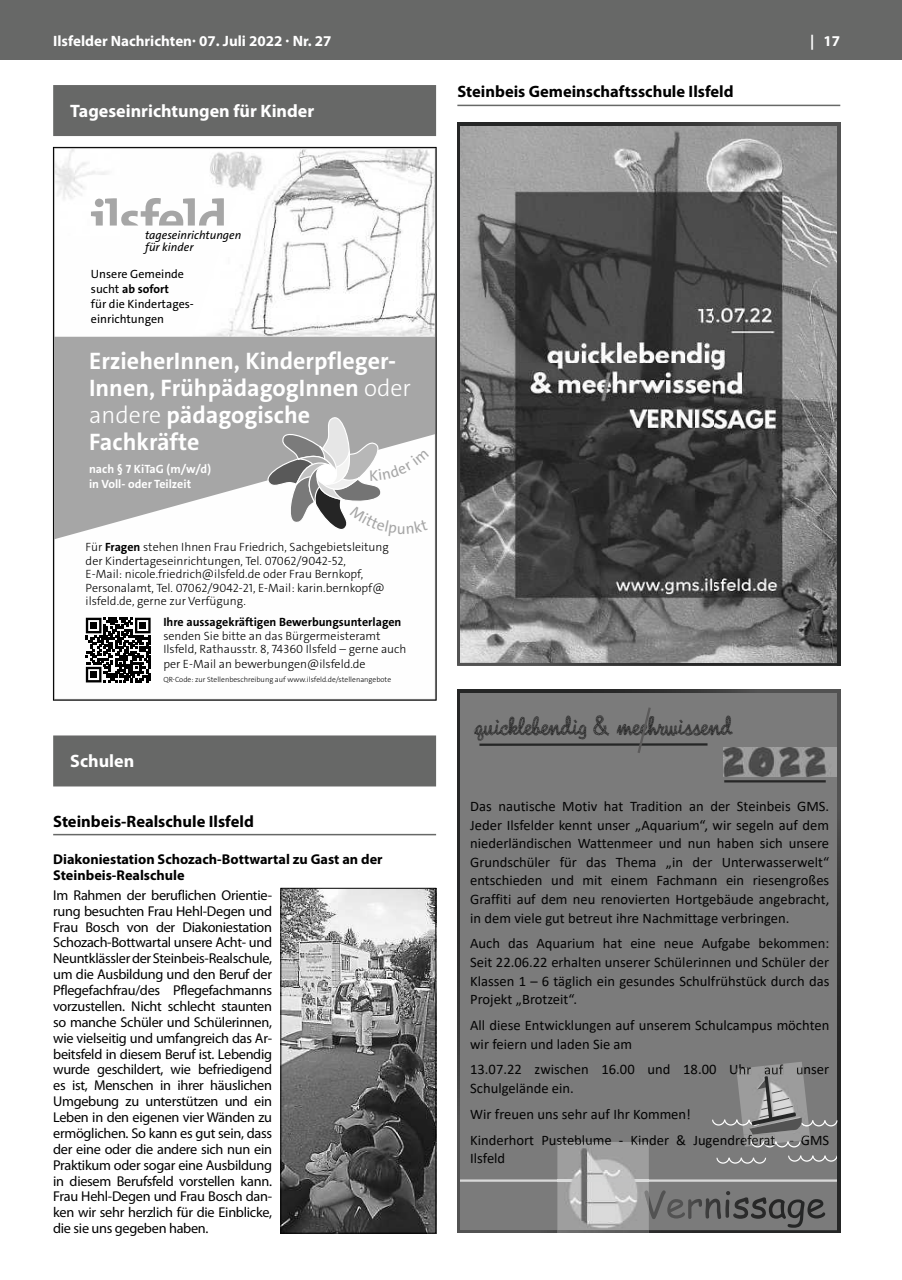
<style>
.page{position:relative;width:902px;height:1280px;background:#fff}
.page>*{position:absolute;margin:0;border:0;box-sizing:border-box;transform-origin:0 0}
.t1{font:29.25px "Rope MF";color:#272727}
.t2{font:700 24px/27px "The Sans C4 s";color:#fff}
.t3{font:700 18px "Myriad Pro";color:#fff}
.t4{font:700 16.5px "Myriad Pro";color:#000}
.t5{font:15.45px "The Sans C4 s";color:#a6a6a6}
.t6{font:700 15px "Myriad Pro";color:#fff}
.t7{font:14.55px/18.6px "Calibri";color:#030303}
.t8{font:14.25px/15.9px "Myriad Pro";letter-spacing:-.02em;color:#000;text-align:justify}
.t9{font:700 14.25px/15.9px "Myriad Pro";color:#000}
.t10{font:300 12px/13.5px "The Sans C4 s";color:#000}
.t11{font:12px/15px "The Sans C4 s";color:#000}
.t12{font:700 12px "The Sans C4 s";color:#000}
.t13{font:700 12px/15px "The Sans C4 s";color:#fff}
.t14{font:italic 11.7px/12.5px "The Sans C4 s";color:#000}
.t15{font:300 7.5px "The Sans C4 s";color:#000}
.s1{font-weight:700}
.s2{font-weight:300}
</style>
<div class="page">
<div style="left:0;top:0;width:901px;height:60px;background:#676867"></div>
<div style="left:53px;top:85px;width:383px;height:51px;background:#676867"></div>
<div style="left:53px;top:735px;width:383px;height:51px;background:#676867"></div>
<hr style="left:53px;top:834px;width:383px;height:1px;background:#676867">
<img style="left:192px;top:150px;width:241px;height:187px">
<img style="left:237px;top:152px;width:36px;height:43px">
<svg style="left:55px;top:337px;width:379px;height:202px;background:#b0b0b0"></svg>
<svg style="left:85px;top:617px;width:66px;height:66px"></svg>
<svg style="left:86px;top:618px;width:65px;height:64px"></svg>
<div style="left:90px;top:622px;width:7px;height:7px;background:#000"></div>
<div style="left:139px;top:622px;width:7px;height:7px;background:#000"></div>
<div style="left:90px;top:671px;width:7px;height:7px;background:#000"></div>
<svg style="left:91px;top:198px;width:133px;height:28px"></svg>
<img style="left:282px;top:890px;width:152px;height:341px">
<div style="left:280px;top:888px;width:156px;height:345px;border:1px solid #000"></div>
<hr style="left:457px;top:105px;width:383px;height:1px;background:#676867">
<img style="left:459px;top:125px;width:378px;height:538px">
<svg style="left:457px;top:125px;width:2px;height:538px"></svg>
<svg style="left:457px;top:663px;width:380px;height:3px"></svg>
<svg style="left:837px;top:125px;width:3px;height:541px;background:#353636"></svg>
<svg style="left:457px;top:122px;width:383px;height:3px"></svg>
<div style="left:457px;top:690px;width:383px;height:543px;background:#7b7b7b"></div>
<svg style="left:788px;top:1156px;width:49px;height:6px"></svg>
<svg style="left:648px;top:1190px;width:118px;height:29px"></svg>
<hr style="left:648px;top:1179px;width:192px;height:3px;background:#d8d8d8">
<hr style="left:457px;top:1179px;width:100px;height:3px;background:#d8d8d8">
<hr style="left:479px;top:743px;width:228px;height:3px;background:#252626">
<svg style="left:716px;top:1158px;width:50px;height:6px"></svg>
<img style="left:723px;top:747px;width:114px;height:29px">
<hr style="left:724px;top:780px;width:101px;height:2px;background:#272727">
<svg style="left:457px;top:693px;width:2px;height:537px"></svg>
<svg style="left:457px;top:1230px;width:380px;height:3px"></svg>
<svg style="left:837px;top:693px;width:3px;height:540px;background:#363636"></svg>
<svg style="left:457px;top:690px;width:383px;height:3px"></svg>
<img style="left:757px;top:1062px;width:46px;height:5px">
<img style="left:764px;top:1064px;width:19px;height:3px">
<svg style="left:712px;top:1067px;width:125px;height:80px"></svg>
<svg style="left:635px;top:707px;width:17px;height:46px"></svg>
<img style="left:557px;top:1142px;width:91px;height:91px">
<img style="left:644px;top:1190px;width:4px;height:18px">
<img style="left:557px;top:1179px;width:91px;height:3px">
<img style="left:557px;top:1142px;width:54px;height:3px">
<img style="left:631px;top:1142px;width:17px;height:3px">
<svg style="left:265px;top:416px;width:164px;height:121px"></svg>
<p class="t6" style="left:53px;top:31px;width:280px">Ilsfelder Nachrichten· 07. Juli 2022 · Nr. 27</p>
<p class="t6" style="left:810px;top:31px;width:31px">| 17</p>
<p class="t3" style="left:70px;top:99px;width:245px">Tageseinrichtungen für Kinder</p>
<p class="t14" style="left:145px;top:228px;width:98px">tageseinrichtungen für kinder</p>
<p class="t11" style="left:91px;top:266px;width:104px">Unsere Gemeinde sucht <span class="s1">ab sofort<br></span>für die Kindertages&shy;einrichtungen</p>
<h2 class="t2" style="left:89px;top:348px;width:323px">ErzieherInnen, Kinderpfleger-<br>Innen, FrühpädagogInnen <span class="s2">oder andere</span> pädagogische<br>Fachkräfte</h2>
<p class="t13" style="left:89px;top:462px;width:123px">nach § 7 KiTaG (m/w/d) in Voll- oder Teilzeit</p>
<p class="t5" style="left:397px;top:518px;width:11px">u</p>
<p class="t10" style="left:86px;top:540px;width:305px">Für <span class="s1">Fragen</span> stehen Ihnen Frau Friedrich, Sachgebietsleitung der Kindertageseinrichtungen, Tel. 07062/9042-52,<br>E-Mail: nicole.friedrich@ilsfeld.de oder Frau Bernkopf, Personalamt, Tel. 07062/9042-21, E-Mail: karin.bernkopf@ ilsfeld.de, gerne zur Verfügung.</p>
<p class="t12" style="left:163px;top:614px;width:239px">Ihre aussagekräftigen Bewerbungsunterlagen</p>
<p class="t10" style="left:163px;top:629px;width:245px">senden Sie bitte an das Bürgermeisteramt<br>Ilsfeld, Rathausstr. 8, 74360 Ilsfeld – gerne auch</p>
<p class="t10" style="left:163px;top:658px;width:204px">per E-Mail an bewerbungen@ilsfeld.de</p>
<p class="t15" style="left:163px;top:674px;width:229px">QR-Code: zur Stellenbeschreibung auf www.ilsfeld.de/stellenangebote</p>
<p class="t3" style="left:70px;top:749px;width:66px">Schulen</p>
<p class="t4" style="left:53px;top:810px;width:202px">Steinbeis-Realschule Ilsfeld</p>
<p class="t9" style="left:53px;top:850px;width:331px">Diakoniestation Schozach-Bottwartal zu Gast an der<br>Steinbeis-Realschule</p>
<p class="t8" style="left:53px;top:887px;width:220px">Im Rahmen der beruflichen Orientie&shy;rung besuchten Frau Hehl-Degen und Frau Bosch von der Diakoniestation Schozach-Bottwartal unsere Acht- und Neuntklässler der Steinbeis-Realschule, um die Ausbildung und den Beruf der Pflegefachfrau/des Pflegefachmanns vorzustellen. Nicht schlecht staunten so manche Schüler und Schülerinnen, wie vielseitig und umfangreich das Ar&shy;beitsfeld in diesem Beruf ist. Lebendig wurde geschildert, wie befriedigend es ist, Menschen in ihrer häuslichen Umgebung zu unterstützen und ein Leben in den eigenen vier Wänden zu ermöglichen. So kann es gut sein, dass der eine oder die andere sich nun ein Praktikum oder sogar eine Ausbildung in diesem Berufsfeld vorstellen kann.<br>Frau Hehl-Degen und Frau Bosch dan&shy;ken wir sehr herzlich für die Einblicke, die sie uns gegeben haben.</p>
<p class="t4" style="left:457px;top:81px;width:278px">Steinbeis Gemeinschaftsschule Ilsfeld</p>
<h1 class="t1" style="left:474px;top:712px;width:259px">quicklebendig &amp; meehrwissend</h1>
<p class="t7" style="left:470px;top:797px;width:361px;text-align:justify">Das nautische Motiv hat Tradition an der Steinbeis GMS.<br>Jeder Ilsfelder kennt unser „Aquarium“, wir segeln auf dem niederländischen Wattenmeer und nun haben sich unsere Grundschüler für das Thema „in der Unterwasserwelt“ entschieden und mit einem Fachmann ein riesengroßes Graffiti auf dem neu renovierten Hortgebäude angebracht, in dem viele gut betreut ihre Nachmittage verbringen.</p>
<p class="t7" style="left:470px;top:934px;width:361px;text-align:justify">Auch das Aquarium hat eine neue Aufgabe bekommen:<br>Seit 22.06.22 erhalten unserer Schülerinnen und Schüler der Klassen 1 – 6 täglich ein gesundes Schulfrühstück durch das Projekt „Brotzeit“.</p>
<p class="t7" style="left:470px;top:1015px;width:361px">All diese Entwicklungen auf unserem Schulcampus möchten wir feiern und laden Sie am</p>
<p class="t7" style="left:470px;top:1060px;width:360px">13.07.22 zwischen 16.00 und 18.00 Uhr auf unser<br>Schulgelände ein.</p>
<p class="t7" style="left:470px;top:1101px;width:360px;line-height:25.8px">Wir freuen uns sehr auf Ihr Kommen!<br>Kinderhort Pusteblume - Kinder &amp; Jugendreferat - GMS</p>
<p class="t7" style="left:470px;top:1149px;width:37px">Ilsfeld</p>
</div>
